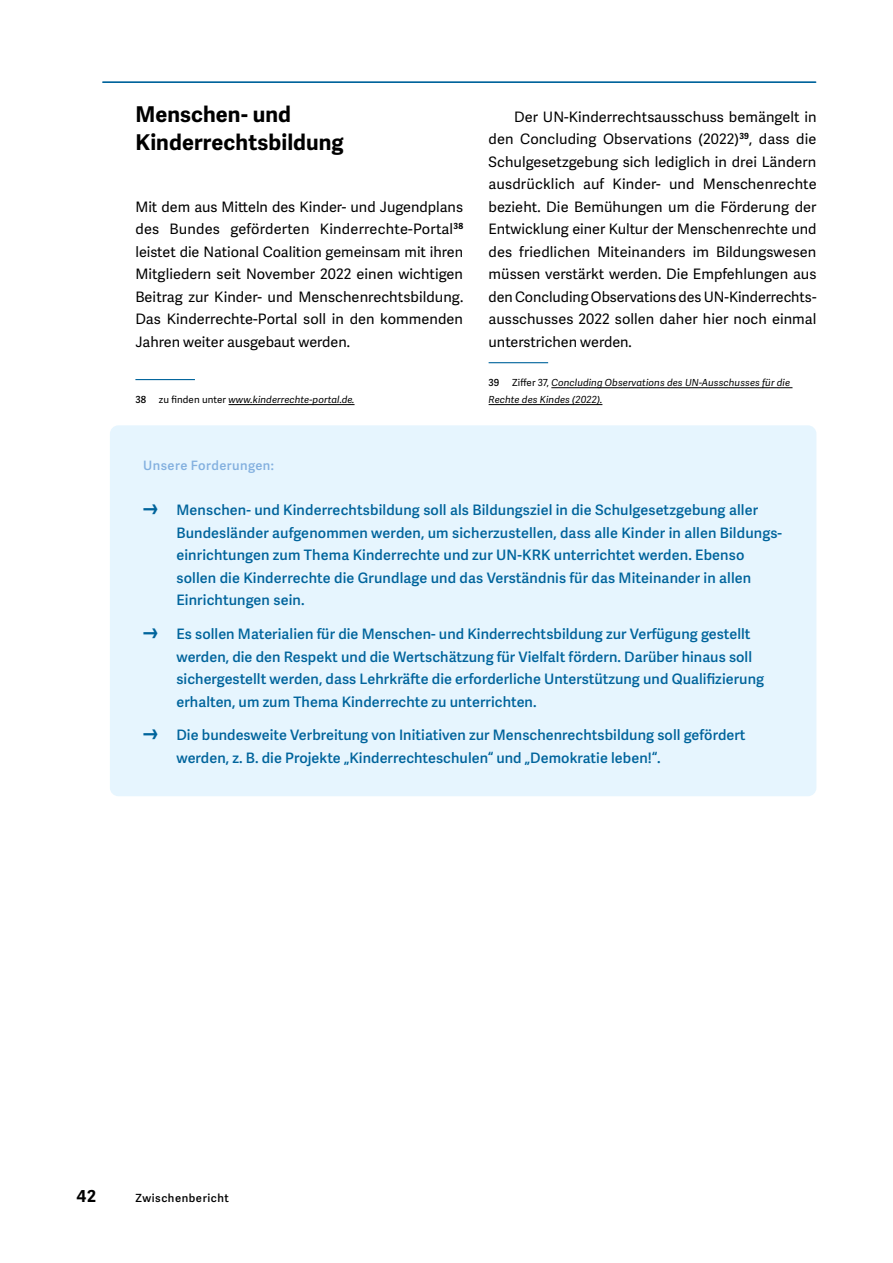
<style>
.page{position:relative;width:893px;height:1263px;background:#fff}
.page>*{position:absolute;margin:0;border:0;box-sizing:border-box;transform-origin:0 0}
.t1{font:700 21.75px/28px "Adelle Sans";letter-spacing:.005em;color:#000}
.t2{font:700 16.5px "Adelle Sans";color:#000}
.t3{font:600 14.4px/22.5px "Adelle Sans";letter-spacing:.005em;color:#00649c}
.t4{font:14.4px/22.5px "Adelle Sans";color:#000;text-align:justify}
.t5{font:600 12.9px "Adelle Sans";letter-spacing:.035em;color:#83b0df}
.t6{font:600 11.25px "Adelle Sans";letter-spacing:.05em;color:#000}
.t7{font:italic 9.75px/17px "Adelle Sans";letter-spacing:.01em;color:#000}
.t8{font:600 9.75px "Adelle Sans";color:#000}
.s1{font-style:normal}
.s2{font-size:24px}
</style>
<div class="page">
<div style="left:110px;top:425px;width:706px;height:371px;background:#e6f5fe;border-radius:9px"></div>
<hr style="left:135px;top:379px;width:60px;height:1px;background:#00649c">
<hr style="left:229px;top:404px;width:126px;height:1px;background:#000">
<hr style="left:489px;top:362px;width:59px;height:1px;background:#00649c">
<hr style="left:551px;top:387px;width:241px;height:1px;background:#000">
<hr style="left:489px;top:404px;width:113px;height:1px;background:#000">
<hr style="left:103px;top:81px;width:713px;height:2px;background:#00649c">
<h1 class="t1" style="left:135px;top:100px;width:210px">Menschen- und<br>Kinderrechtsbildung</h1>
<p class="t4" style="left:135px;top:196px;width:329px">Mit dem aus Mitteln des Kinder- und Jugendplans des Bundes geförderten Kinderrechte-Portal<sup>38 </sup>leistet die National Coalition gemeinsam mit ihren Mitgliedern seit November 2022 einen wichtigen Beitrag zur Kinder- und Menschenrechtsbildung.<br>Das Kinderrechte-Portal soll in den kommenden Jahren weiter ausgebaut werden.</p>
<p class="t8" style="left:135px;top:394px;width:12px">38</p>
<p class="t7" style="left:159px;top:391px;width:197px"><span class="s1">zu finden unter</span> www.kinderrechte-portal.de.</p>
<p class="t4" style="left:489px;top:106px;width:330px;text-indent:26px">Der UN-Kinderrechtsausschuss bemängelt in den Concluding Observations (2022)<sup>39</sup>, dass die Schulgesetzgebung sich lediglich in drei Ländern ausdrücklich auf Kinder- und Menschenrechte bezieht. Die Bemühungen um die Förderung der Entwicklung einer Kultur der Menschenrechte und des friedlichen Miteinanders im Bildungswesen müssen verstärkt werden. Die Empfehlungen aus den Concluding Observations des UN-Kinderrechts&shy;ausschusses 2022 sollen daher hier noch einmal unterstrichen werden.</p>
<p class="t8" style="left:489px;top:377px;width:12px">39</p>
<p class="t7" style="left:489px;top:374px;width:303px;text-indent:24px"><span class="s1">Ziffer 37,</span> Concluding Observations des UN-Ausschusses für die<br>Rechte des Kindes (2022).</p>
<p class="t5" style="left:143px;top:458px;width:132px">Unsere Forderungen:</p>
<p class="t3" style="left:176px;top:499px;width:607px;text-indent:-33px"><span class="s2">͕</span> Menschen- und Kinderrechtsbildung soll als Bildungsziel in die Schulgesetzgebung aller Bundesländer aufgenommen werden, um sicherzustellen, dass alle Kinder in allen Bildungs&shy;einrichtungen zum Thema Kinderrechte und zur UN-KRK unterrichtet werden. Ebenso sollen die Kinderrechte die Grundlage und das Verständnis für das Miteinander in allen Einrichtungen sein.</p>
<p class="t3" style="left:176px;top:623px;width:589px;text-indent:-33px"><span class="s2">͕</span> Es sollen Materialien für die Menschen- und Kinderrechtsbildung zur Verfügung gestellt werden, die den Respekt und die Wertschätzung für Vielfalt fördern. Darüber hinaus soll sichergestellt werden, dass Lehrkräfte die erforderliche Unterstützung und Qualifizierung erhalten, um zum Thema Kinderrechte zu unterrichten.</p>
<p class="t3" style="left:176px;top:724px;width:571px;text-indent:-33px"><span class="s2">͕</span> Die bundesweite Verbreitung von Initiativen zur Menschenrechtsbildung soll gefördert werden, z. B. die Projekte „Kinderrechteschulen“ und „Demokratie leben!“.</p>
<p class="t2" style="left:77px;top:1186px;width:21px">42</p>
<p class="t6" style="left:135px;top:1191px;width:95px">Zwischenbericht</p>
</div>
